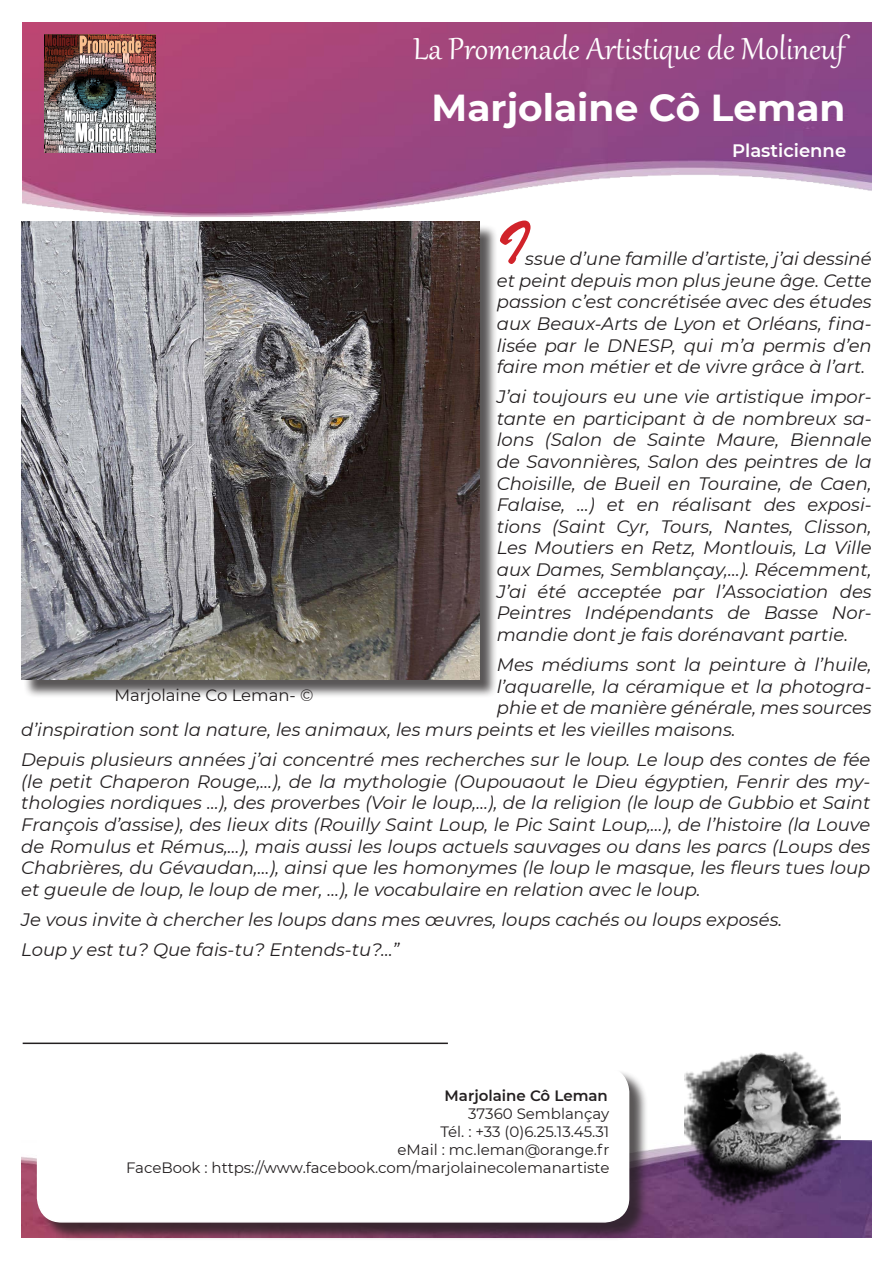
<style>
.page{position:relative;width:893px;height:1263px;background:#fff}
.page>*{position:absolute;margin:0;border:0;box-sizing:border-box;transform-origin:0 0}
.t1{font:60px "Brush Script Std";color:#d1232a}
.t2{font:37.5px "Gabriola";color:#fff}
.t3{font:700 37.5px "Montserrat";color:#fff}
.t4{font:italic 18px/21.6px "Montserrat";color:#231f20;text-align:justify}
.t5{font:600 18px "Montserrat";color:#fff}
.Style_de_paragraphe{font:16.5px "Montserrat";color:#231f20}
.t6{font:15px "Montserrat";color:#231f20}
.t7{font:600 15px "Montserrat";color:#231f20}
</style>
<div class="page">
<img style="left:21px;top:1140px;width:851px;height:97px">
<img style="left:684px;top:1051px;width:157px;height:168px">
<img style="left:23px;top:22px;width:849px;height:200px">
<div style="left:39px;top:1069px;width:609px;height:172px;background:#231f20;opacity:.75"></div>
<div style="left:38px;top:1068px;width:591px;height:154px;background:#fff;border-radius:24px"></div>
<div style="left:37px;top:1067px;width:592px;height:155px;border:2px solid #fff;border-radius:24px"></div>
<hr style="left:23px;top:1042px;width:425px;height:2px;background:#231f20">
<div style="left:24px;top:224px;width:474px;height:474px;background:#231f20;opacity:.75"></div>
<img style="left:21px;top:222px;width:458px;height:457px">
<img style="left:44px;top:35px;width:112px;height:118px">
<p class="t2" style="left:413px;top:24px;width:433px">La Promenade Artistique de Molineuf</p>
<p class="t3" style="left:432px;top:81px;width:415px">Marjolaine Cô Leman</p>
<p class="t5" style="left:732px;top:138px;width:116px">Plasticienne</p>
<p class="t1" style="left:497px;top:209px;width:31px">I</p>
<p class="t4" style="left:497px;top:247px;width:376px;text-indent:28px">ssue d’une famille d’artiste, j’ai dessiné et peint depuis mon plus jeune âge. Cette passion c’est concrétisée avec des études aux Beaux-Arts de Lyon et Orléans, fina&shy;lisée par le DNESP, qui m’a permis d’en faire mon métier et de vivre grâce à l’art.</p>
<p class="t4" style="left:497px;top:385px;width:376px">J’ai toujours eu une vie artistique impor&shy;tante en participant à de nombreux sa&shy;lons (Salon de Sainte Maure, Biennale de Savonnières, Salon des peintres de la Choisille, de Bueil en Touraine, de Caen, Falaise, …) et en réalisant des exposi&shy;tions (Saint Cyr, Tours, Nantes, Clisson, Les Moutiers en Retz, Montlouis, La Ville aux Dames, Semblançay,…). Récemment, J’ai été acceptée par l’Association des Peintres Indépendants de Basse Nor&shy;mandie dont je fais dorénavant partie.</p>
<p class="t4" style="left:497px;top:653px;width:376px">Mes médiums sont la peinture à l’huile,</p>
<p class="t4" style="left:497px;top:675px;width:376px">l’aquarelle, la céramique et la photogra-</p>
<p class="t4" style="left:497px;top:696px;width:376px">phie et de manière générale, mes sources</p>
<p class="t4" style="left:21px;top:718px;width:716px">d’inspiration sont la nature, les animaux, les murs peints et les vieilles maisons.</p>
<p class="t4" style="left:21px;top:748px;width:851px">Depuis plusieurs années j’ai concentré mes recherches sur le loup. Le loup des contes de fée (le petit Chaperon Rouge,…), de la mythologie (Oupouaout le Dieu égyptien, Fenrir des my&shy;thologies nordiques …), des proverbes (Voir le loup,…), de la religion (le loup de Gubbio et Saint François d’assise), des lieux dits (Rouilly Saint Loup, le Pic Saint Loup,…), de l’histoire (la Louve de Romulus et Rémus,…), mais aussi les loups actuels sauvages ou dans les parcs (Loups des Chabrières, du Gévaudan,…), ainsi que les homonymes (le loup le masque, les fleurs tues loup et gueule de loup, le loup de mer, …), le vocabulaire en relation avec le loup.</p>
<p class="t4" style="left:21px;top:908px;width:762px">Je vous invite à chercher les loups dans mes œuvres, loups cachés ou loups exposés.</p>
<p class="t4" style="left:21px;top:938px;width:380px">Loup y est tu? Que fais-tu? Entends-tu?…”</p>
<p class="Style_de_paragraphe" style="left:114px;top:683px;width:201px">Marjolaine Co Leman- ©</p>
<p class="t7" style="left:445px;top:1085px;width:165px">Marjolaine Cô Leman</p>
<p class="t6" style="left:468px;top:1104px;width:143px">37360 Semblançay</p>
<p class="t6" style="left:440px;top:1122px;width:171px">Tél. : +33 (0)6.25.13.45.31</p>
<p class="t6" style="left:397px;top:1140px;width:213px">eMail : mc.leman@orange.fr</p>
<p class="t6" style="left:126px;top:1158px;width:485px">FaceBook : https://www.facebook.com/marjolainecolemanartiste</p>
</div>
